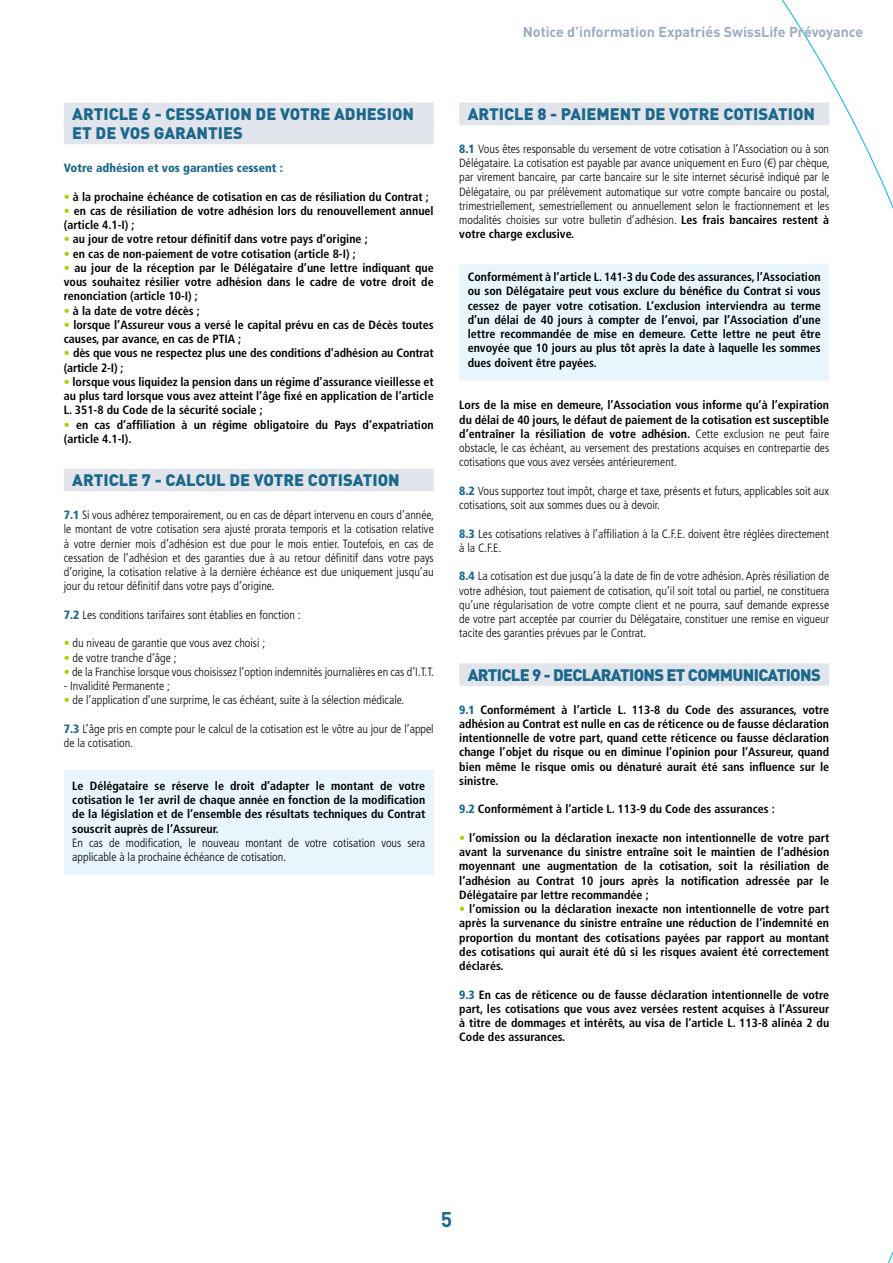
<style>
.page{position:relative;width:893px;height:1263px;background:#fff}
.page>*{position:absolute;margin:0;border:0;box-sizing:border-box;transform-origin:0 0}
.t1{font:700 21px "DIN";color:#1c688c}
.t2{font:900 16.5px/19.2px "DIN";color:#1c688c}
.t3{font:900 16.5px "DIN";letter-spacing:-.04em;color:#1c688c}
.t4{font:700 14.25px "DIN";color:#9bacc1}
.t5{font:700 condensed 12px/14.2px "Frutiger LT Std";color:#000;text-align:justify}
.t6{font:300 condensed 12px/14.2px "Frutiger LT Std";color:#000}
.t7{font:900 condensed 12px "Frutiger LT Std";color:#1c688c}
.s1{color:#b1c906}
.s2{font-weight:900;color:#1c688c}
.s3{font-weight:700;color:#b1c906}
.s4{font-weight:700}
.s5{font-weight:300}
</style>
<div class="page">
<div style="left:64px;top:770px;width:370px;height:104px;background:#e8f5fc"></div>
<div style="left:459px;top:264px;width:370px;height:117px;background:#e8f5fc"></div>
<div style="left:64px;top:103px;width:370px;height:22px;background:#e1e5eb"></div>
<div style="left:64px;top:122px;width:370px;height:22px;background:#e1e5eb"></div>
<div style="left:64px;top:469px;width:370px;height:22px;background:#e1e5eb"></div>
<div style="left:459px;top:103px;width:370px;height:22px;background:#e1e5eb"></div>
<div style="left:459px;top:663px;width:370px;height:23px;background:#e1e5eb"></div>
<p class="t4" style="left:523px;top:23px;width:342px">Notice d’information Expatriés SwissLife Prévoyance</p>
<h2 class="t2" style="left:72px;top:104px;width:343px">ARTICLE 6 - CESSATION DE VOTRE ADHESION<br>ET DE VOS GARANTIES</h2>
<p class="t7" style="left:64px;top:161px;width:220px">Votre adhésion et vos garanties cessent :</p>
<p class="t5" style="left:64px;top:189px;width:367px"><span class="s1">•</span> à la prochaine échéance de cotisation en cas de résiliation du Contrat ;</p>
<p class="t5" style="left:64px;top:204px;width:371px"><span class="s1">•</span> en cas de résiliation de votre adhésion lors du renouvellement annuel (article 4.1-I) ;</p>
<p class="t5" style="left:64px;top:232px;width:306px"><span class="s1">•</span> au jour de votre retour définitif dans votre pays d’origine ;</p>
<p class="t5" style="left:64px;top:246px;width:294px"><span class="s1">•</span> en cas de non-paiement de votre cotisation (article 8-I) ;</p>
<p class="t5" style="left:64px;top:261px;width:371px"><span class="s1">•</span> au jour de la réception par le Délégataire d’une lettre indiquant que vous souhaitez résilier votre adhésion dans le cadre de votre droit de renonciation (article 10-I) ;</p>
<p class="t5" style="left:64px;top:303px;width:138px"><span class="s1">•</span> à la date de votre décès ;</p>
<p class="t5" style="left:64px;top:318px;width:371px"><span class="s1">•</span> lorsque l’Assureur vous a versé le capital prévu en cas de Décès toutes causes, par avance, en cas de PTIA ;</p>
<p class="t5" style="left:64px;top:346px;width:371px"><span class="s1">•</span> dès que vous ne respectez plus une des conditions d’adhésion au Contrat (article 2-I) ;</p>
<p class="t5" style="left:64px;top:375px;width:371px"><span class="s1">•</span> lorsque vous liquidez la pension dans un régime d’assurance vieillesse et au plus tard lorsque vous avez atteint l’âge fixé en application de l’article L. 351-8 du Code de la sécurité sociale ;</p>
<p class="t5" style="left:64px;top:417px;width:371px"><span class="s1">•</span> en cas d’affiliation à un régime obligatoire du Pays d’expatriation (article 4.1-I).</p>
<h2 class="t2" style="left:72px;top:470px;width:329px">ARTICLE 7 - CALCUL DE VOTRE COTISATION</h2>
<p class="t6" style="left:64px;top:508px;width:372px;text-align:justify"><span class="s2">7.1</span> Si vous adhérez temporairement, ou en cas de départ intervenu en cours d’année, le montant de votre cotisation sera ajusté prorata temporis et la cotisation relative à votre dernier mois d’adhésion est due pour le mois entier. Toutefois, en cas de cessation de l’adhésion et des garanties due à au retour définitif dans votre pays d’origine, la cotisation relative à la dernière échéance est due uniquement jusqu’au jour du retour définitif dans votre pays d’origine.</p>
<p class="t6" style="left:64px;top:608px;width:238px"><span class="s2">7.2</span> Les conditions tarifaires sont établies en fonction :</p>
<p class="t6" style="left:64px;top:636px;width:203px"><span class="s3">•</span> du niveau de garantie que vous avez choisi ;</p>
<p class="t6" style="left:64px;top:650px;width:114px"><span class="s3">•</span> de votre tranche d’âge ;</p>
<p class="t6" style="left:64px;top:665px;width:372px"><span class="s3">•</span> de la Franchise lorsque vous choisissez l’option indemnités journalières en cas d’I.T.T.</p>
<p class="t6" style="left:64px;top:679px;width:108px">- Invalidité Permanente ;</p>
<p class="t6" style="left:64px;top:693px;width:342px"><span class="s3">•</span> de l’application d’une surprime, le cas échéant, suite à la sélection médicale.</p>
<p class="t6" style="left:64px;top:722px;width:371px"><span class="s2">7.3</span> L’âge pris en compte pour le calcul de la cotisation est le vôtre au jour de l’appel de la cotisation.</p>
<p class="t5" style="left:72px;top:779px;width:354px">Le Délégataire se réserve le droit d’adapter le montant de votre cotisation le 1er avril de chaque année en fonction de la modification de la législation et de l’ensemble des résultats techniques du Contrat souscrit auprès de l’Assureur.</p>
<p class="t6" style="left:72px;top:836px;width:354px">En cas de modification, le nouveau montant de votre cotisation vous sera applicable à la prochaine échéance de cotisation.</p>
<h2 class="t2" style="left:468px;top:104px;width:349px">ARTICLE 8 - PAIEMENT DE VOTRE COTISATION</h2>
<p class="t6" style="left:459px;top:142px;width:372px;text-align:justify"><span class="s2">8.1</span> Vous êtes responsable du versement de votre cotisation à l’Association ou à son Délégataire. La cotisation est payable par avance uniquement en Euro (€) par chèque, par virement bancaire, par carte bancaire sur le site internet sécurisé indiqué par le Délégataire, ou par prélèvement automatique sur votre compte bancaire ou postal, trimestriellement, semestriellement ou annuellement selon le fractionnement et les modalités choisies sur votre bulletin d’adhésion. <span class="s4">Les frais bancaires restent à votre charge exclusive.</span></p>
<p class="t5" style="left:468px;top:270px;width:354px">Conformément à l’article L. 141-3 du Code des assurances, l’Association ou son Délégataire peut vous exclure du bénéfice du Contrat si vous cessez de payer votre cotisation. L’exclusion interviendra au terme d’un délai de 40 jours à compter de l’envoi, par l’Association d’une lettre recommandée de mise en demeure. Cette lettre ne peut être envoyée que 10 jours au plus tôt après la date à laquelle les sommes dues doivent être payées.</p>
<p class="t5" style="left:459px;top:398px;width:371px">Lors de la mise en demeure, l’Association vous informe qu’à l’expiration du délai de 40 jours, le défaut de paiement de la cotisation est susceptible d’entraîner la résiliation de votre adhésion. <span class="s5">Cette exclusion ne peut faire obstacle, le cas échéant, au versement des prestations acquises en contrepartie des cotisations que vous avez versées antérieurement.</span></p>
<p class="t6" style="left:459px;top:484px;width:371px"><span class="s2">8.2</span> Vous supportez tout impôt, charge et taxe, présents et futurs, applicables soit aux cotisations, soit aux sommes dues ou à devoir.</p>
<p class="t6" style="left:459px;top:526px;width:371px"><span class="s2">8.3</span> Les cotisations relatives à l’affiliation à la C.F.E. doivent être réglées directement à la C.F.E.</p>
<p class="t6" style="left:459px;top:569px;width:371px;text-align:justify"><span class="s2">8.4</span> La cotisation est due jusqu’à la date de fin de votre adhésion. Après résiliation de votre adhésion, tout paiement de cotisation, qu’il soit total ou partiel, ne constituera qu’une régularisation de votre compte client et ne pourra, sauf demande expresse de votre part acceptée par courrier du Délégataire, constituer une remise en vigueur tacite des garanties prévues par le Contrat.</p>
<h2 class="t3" style="left:468px;top:664px;width:355px">ARTICLE 9 - DECLARATIONS ET COMMUNICATIONS</h2>
<p class="t5" style="left:459px;top:702px;width:371px"><span class="s2">9.1</span> Conformément à l’article L. 113-8 du Code des assurances, votre adhésion au Contrat est nulle en cas de réticence ou de fausse déclaration intentionnelle de votre part, quand cette réticence ou fausse déclaration change l’objet du risque ou en diminue l’opinion pour l’Assureur, quand bien même le risque omis ou dénaturé aurait été sans influence sur le sinistre.</p>
<p class="t5" style="left:459px;top:802px;width:317px"><span class="s2">9.2</span> Conformément à l’article L. 113-9 du Code des assurances :</p>
<p class="t5" style="left:459px;top:831px;width:371px"><span class="s1">•</span> l’omission ou la déclaration inexacte non intentionnelle de votre part avant la survenance du sinistre entraîne soit le maintien de l’adhésion moyennant une augmentation de la cotisation, soit la résiliation de l’adhésion au Contrat 10 jours après la notification adressée par le Délégataire par lettre recommandée ;</p>
<p class="t5" style="left:459px;top:902px;width:371px"><span class="s1">•</span> l’omission ou la déclaration inexacte non intentionnelle de votre part après la survenance du sinistre entraîne une réduction de l’indemnité en proportion du montant des cotisations payées par rapport au montant des cotisations qui aurait été dû si les risques avaient été correctement déclarés.</p>
<p class="t5" style="left:459px;top:987px;width:371px"><span class="s2">9.3</span> En cas de réticence ou de fausse déclaration intentionnelle de votre part, les cotisations que vous avez versées restent acquises à l’Assureur à titre de dommages et intérêts, au visa de l’article L. 113-8 alinéa 2 du Code des assurances.</p>
<h1 class="t1" style="left:441px;top:1206px;width:13px">5</h1>
</div>
